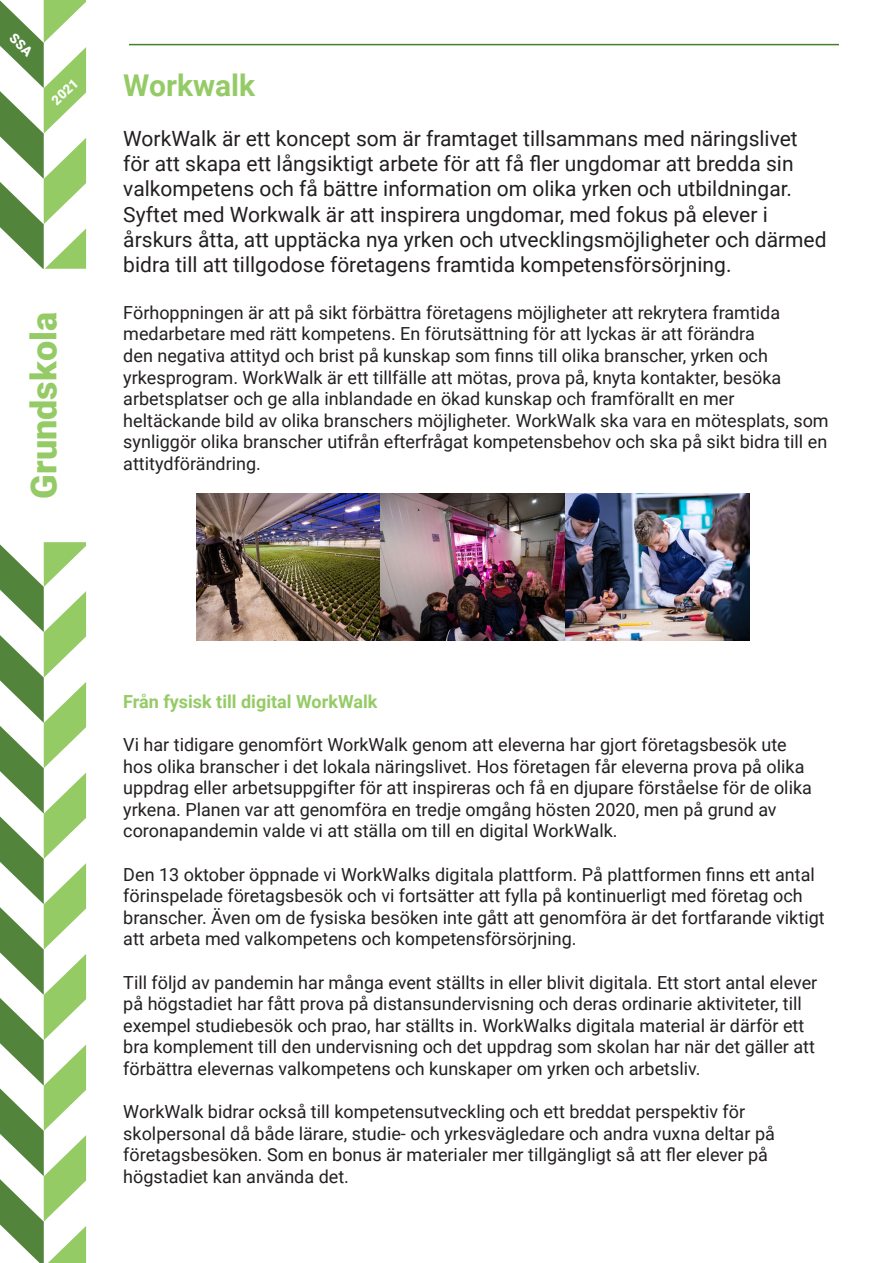
<style>
.page{position:relative;width:893px;height:1263px;background:#fff}
.page>*{position:absolute;margin:0;border:0;box-sizing:border-box;transform-origin:0 0}
.t1{font:900 36px "Roboto";color:#95cb66}
.Styckeformat_1{font:700 30px "Roboto";color:#95cb66}
.Styckeformat_1-2{font:21px/25.2px "Roboto";color:#231f20}
.Styckeformat_1-3{font:18px/21.6px "Roboto";color:#231f20}
.Styckeformat_1-4{font:700 18px "Roboto";color:#95cb66}
.t2{font:900 13.35px "Roboto";color:#fff}
</style>
<div class="page">
<svg style="left:0;top:542px;width:86px;height:721px"></svg>
<hr style="left:129px;top:44px;width:710px;height:1px;background:#45802a">
<img style="left:197px;top:493px;width:552px;height:148px">
<svg style="left:0;top:0;width:86px;height:269px"></svg>
<p class="t2" style="left:47px;top:95px;width:32px;rotate:-43deg">2021</p>
<p class="t1" style="left:19px;top:499px;width:188px;rotate:-90deg">Grundskola</p>
<p class="Styckeformat_1" style="left:123px;top:64px;width:133px">Workwalk</p>
<p class="Styckeformat_1-2" style="left:123px;top:125px;width:705px">WorkWalk är ett koncept som är framtaget tillsammans med näringslivet för att skapa ett långsiktigt arbete för att få fler ungdomar att bredda sin valkompetens och få bättre information om olika yrken och utbildningar.<br>Syftet med Workwalk är att inspirera ungdomar, med fokus på elever i årskurs åtta, att upptäcka nya yrken och utvecklingsmöjligheter och därmed bidra till att tillgodose företagens framtida kompetensförsörjning.</p>
<p class="Styckeformat_1-3" style="left:123px;top:301px;width:707px">Förhoppningen är att på sikt förbättra företagens möjligheter att rekrytera framtida medarbetare med rätt kompetens. En förutsättning för att lyckas är att förändra<br>den negativa attityd och brist på kunskap som finns till olika branscher, yrken och yrkesprogram. WorkWalk är ett tillfälle att mötas, prova på, knyta kontakter, besöka arbetsplatser och ge alla inblandade en ökad kunskap och framförallt en mer heltäckande bild av olika branschers möjligheter. WorkWalk ska vara en mötesplats, som synliggör olika branscher utifrån efterfrågat kompetensbehov och ska på sikt bidra till en attitydförändring.</p>
<p class="Styckeformat_1-4" style="left:123px;top:689px;width:256px">Från fysisk till digital WorkWalk</p>
<p class="Styckeformat_1-3" style="left:123px;top:733px;width:690px">Vi har tidigare genomfört WorkWalk genom att eleverna har gjort företagsbesök ute hos olika branscher i det lokala näringslivet. Hos företagen får eleverna prova på olika uppdrag eller arbetsuppgifter för att inspireras och få en djupare förståelse för de olika yrkena. Planen var att genomföra en tredje omgång hösten 2020, men på grund av coronapandemin valde vi att ställa om till en digital WorkWalk.</p>
<p class="Styckeformat_1-3" style="left:123px;top:863px;width:703px">Den 13 oktober öppnade vi WorkWalks digitala plattform. På plattformen finns ett antal förinspelade företagsbesök och vi fortsätter att fylla på kontinuerligt med företag och branscher. Även om de fysiska besöken inte gått att genomföra är det fortfarande viktigt att arbeta med valkompetens och kompetensförsörjning.</p>
<p class="Styckeformat_1-3" style="left:123px;top:971px;width:695px">Till följd av pandemin har många event ställts in eller blivit digitala. Ett stort antal elever på högstadiet har fått prova på distansundervisning och deras ordinarie aktiviteter, till exempel studiebesök och prao, har ställts in. WorkWalks digitala material är därför ett bra komplement till den undervisning och det uppdrag som skolan har när det gäller att förbättra elevernas valkompetens och kunskaper om yrken och arbetsliv.</p>
<p class="Styckeformat_1-3" style="left:123px;top:1100px;width:653px">WorkWalk bidrar också till kompetensutveckling och ett breddat perspektiv för skolpersonal då både lärare, studie- och yrkesvägledare och andra vuxna deltar på företagsbesöken. Som en bonus är materialer mer tillgängligt så att fler elever på högstadiet kan använda det.</p>
</div>
